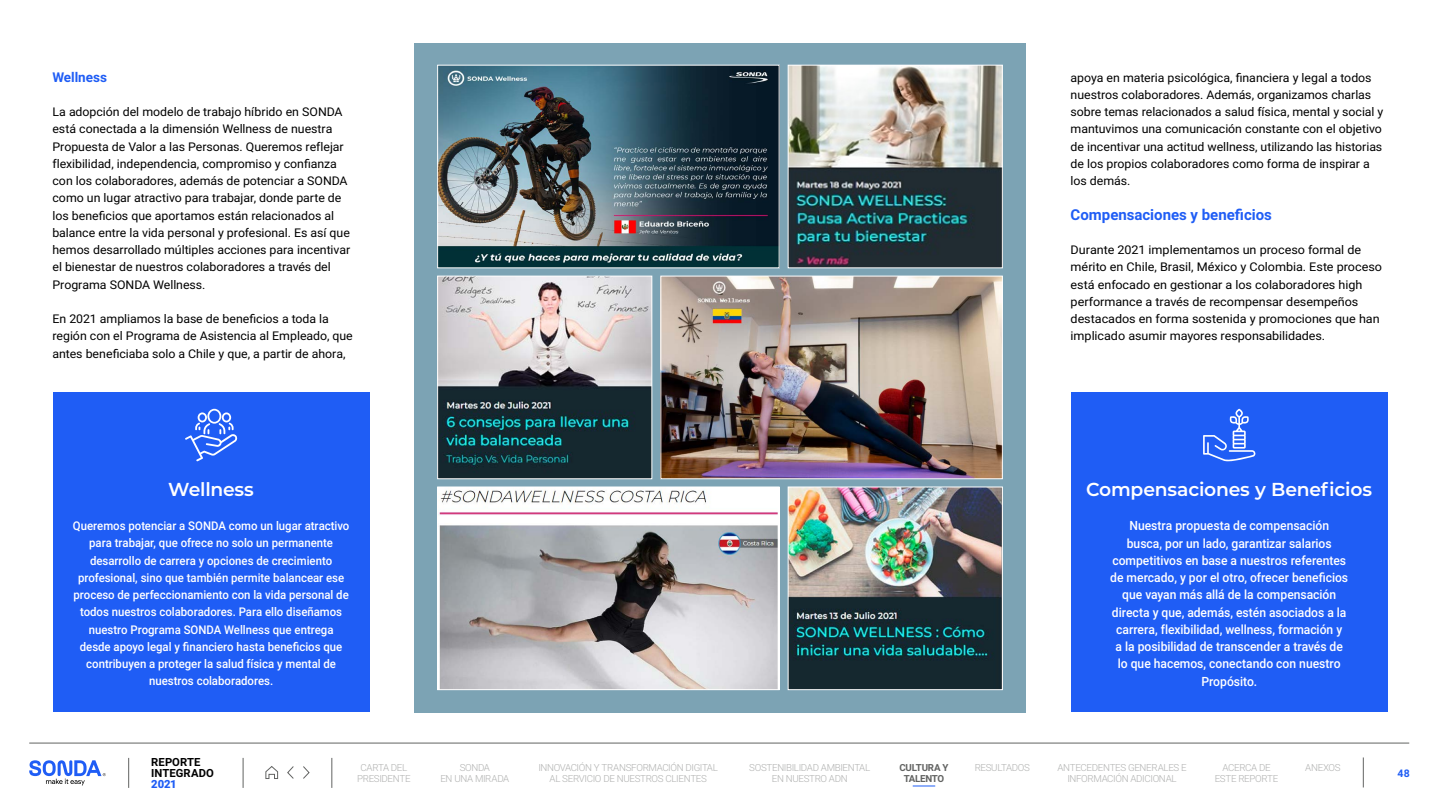
<style>
.page{position:relative;width:1440px;height:810px;background:#fff}
.page>*{position:absolute;margin:0;border:0;box-sizing:border-box;transform-origin:0 0}
.t1{font:600 18.75px "Montserrat";letter-spacing:-.01em;color:#fff}
.t2{font:700 15px "Roboto";color:#1f5df5}
.t3{font:700 13.5px "Roboto";letter-spacing:-.005em;color:#1f5df5}
.t4{font:500 12.75px/17.2px "Roboto";color:#fff;text-align:center;scale:.95 1}
.t5{font:12px/17.2px "Roboto";letter-spacing:-.005em;color:#000}
.t6{font:500 12px/17.2px "Roboto";color:#fff;text-align:center;scale:.95 1}
.t7{font:12px/17.2px "Roboto";letter-spacing:-.005em;color:#000;scale:1.05 1}
.t8{font:700 11.25px/11.2px "Roboto";color:#000}
.t9{font:900 11.25px "Roboto";color:#1f5df5}
.t10{font:700 10.5px "Roboto";color:#1f5df5}
.t11{font:300 9.75px/10.5px "Roboto";letter-spacing:-.035em;color:#b0b1b0;text-align:center}
.t12{font:700 9.75px/10.5px "Roboto";letter-spacing:-.025em;color:#626362;text-align:center}
</style>
<div class="page">
<div style="left:414px;top:43px;width:612px;height:669px;background:#7ca3b4"></div>
<div style="left:1071px;top:392px;width:317px;height:320px;background:#1f5df5"></div>
<img style="left:790px;top:67px;width:211px;height:199px">
<div style="left:788px;top:65px;width:215px;height:203px;border:1px solid #fff"></div>
<img style="left:439px;top:278px;width:211px;height:199px">
<div style="left:437px;top:276px;width:215px;height:203px;border:1px solid #fff"></div>
<img style="left:790px;top:489px;width:211px;height:199px">
<div style="left:788px;top:487px;width:215px;height:203px;border:1px solid #fff"></div>
<img style="left:439px;top:67px;width:338px;height:199px">
<img style="left:663px;top:278px;width:338px;height:199px">
<div style="left:661px;top:276px;width:342px;height:203px;border:1px solid #fff"></div>
<img style="left:439px;top:489px;width:338px;height:199px">
<div style="left:437px;top:487px;width:342px;height:203px;border:1px solid #fff"></div>
<svg style="left:1203px;top:409px;width:52px;height:52px"></svg>
<div style="left:53px;top:392px;width:317px;height:320px;background:#1f5df5"></div>
<svg style="left:185px;top:409px;width:53px;height:52px"></svg>
<svg style="left:265px;top:766px;width:13px;height:13px"></svg>
<svg style="left:303px;top:766px;width:7px;height:13px"></svg>
<svg style="left:287px;top:766px;width:7px;height:13px"></svg>
<hr style="left:129px;top:758px;width:1px;height:30px;background:#626362">
<hr style="left:243px;top:758px;width:1px;height:30px;background:#626362">
<hr style="left:332px;top:758px;width:1px;height:30px;background:#626362">
<hr style="left:1363px;top:757px;width:1px;height:30px;background:#626362">
<hr style="left:29px;top:743px;width:1380px;height:1px;background:#626362">
<svg style="left:913px;top:786px;width:22px;height:1px"></svg>
<svg style="left:29px;top:760px;width:77px;height:25px"></svg>
<p class="t3" style="left:52px;top:67px;width:56px">Wellness</p>
<p class="t5" style="left:52px;top:103px;width:299px">La adopción del modelo de trabajo híbrido en SONDA está conectada a la dimensión Wellness de nuestra Propuesta de Valor a las Personas. Queremos reflejar flexibilidad, independencia, compromiso y confianza con los colaboradores, además de potenciar a SONDA como un lugar atractivo para trabajar, donde parte de los beneficios que aportamos están relacionados al balance entre la vida personal y profesional. Es así que hemos desarrollado múltiples acciones para incentivar el bienestar de nuestros colaboradores a través del Programa SONDA Wellness.</p>
<p class="t5" style="left:52px;top:310px;width:302px">En 2021 ampliamos la base de beneficios a toda la región con el Programa de Asistencia al Empleado, que antes beneficiaba solo a Chile y que, a partir de ahora,</p>
<p class="t5" style="left:1071px;top:68px;width:314px">apoya en materia psicológica, financiera y legal a todos nuestros colaboradores. Además, organizamos charlas sobre temas relacionados a salud física, mental y social y mantuvimos una comunicación constante con el objetivo de incentivar una actitud wellness, utilizando las historias de los propios colaboradores como forma de inspirar a los demás.</p>
<p class="t2" style="left:1071px;top:204px;width:203px">Compensaciones y beneficios</p>
<p class="t7" style="left:1071px;top:241px;width:298px">Durante 2021 implementamos un proceso formal de mérito en Chile, Brasil, México y Colombia. Este proceso está enfocado en gestionar a los colaboradores high performance a través de recompensar desempeños destacados en forma sostenida y promociones que han implicado asumir mayores responsabilidades.</p>
<h1 class="t1" style="left:168px;top:476px;width:87px">Wellness</h1>
<p class="t6" style="left:73px;top:517px;width:293px">Queremos potenciar a SONDA como un lugar atractivo para trabajar, que ofrece no solo un permanente desarrollo de carrera y opciones de crecimiento profesional, sino que también permite balancear ese proceso de perfeccionamiento con la vida personal de todos nuestros colaboradores. Para ello diseñamos nuestro Programa SONDA Wellness que entrega desde apoyo legal y financiero hasta beneficios que contribuyen a proteger la salud física y mental de nuestros colaboradores.</p>
<h1 class="t1" style="left:1086px;top:476px;width:288px">Compensaciones y Beneficios</h1>
<p class="t4" style="left:1110px;top:517px;width:252px">Nuestra propuesta de compensación busca, por un lado, garantizar salarios competitivos en base a nuestros referentes de mercado, y por el otro, ofrecer beneficios que vayan más allá de la compensación directa y que, además, estén asociados a la carrera, flexibilidad, wellness, formación y<br>a la posibilidad de transcender a través de lo que hacemos, conectando con nuestro Propósito.</p>
<p class="t8" style="left:151px;top:756px;width:64px">REPORTE<br>INTEGRADO</p>
<p class="t9" style="left:151px;top:776px;width:27px">2021</p>
<p class="t11" style="left:357px;top:762px;width:55px">CARTA DEL<br>PRESIDENTE</p>
<p class="t11" style="left:440px;top:762px;width:70px">SONDA<br>EN UNA MIRADA</p>
<p class="t11" style="left:538px;top:762px;width:181px">INNOVACIÓN Y TRANSFORMACIÓN DIGITAL<br>AL SERVICIO DE NUESTROS CLIENTES</p>
<p class="t11" style="left:749px;top:762px;width:123px">SOSTENIBILIDAD AMBIENTAL<br>EN NUESTRO ADN</p>
<p class="t11" style="left:975px;top:762px;width:57px">RESULTADOS</p>
<p class="t11" style="left:1057px;top:762px;width:131px">ANTECEDENTES GENERALES E<br>INFORMACIÓN ADICIONAL</p>
<p class="t11" style="left:1215px;top:762px;width:65px">ACERCA DE<br>ESTE REPORTE</p>
<p class="t11" style="left:1305px;top:762px;width:37px">ANEXOS</p>
<p class="t12" style="left:899px;top:762px;width:51px">CULTURA Y<br>TALENTO</p>
<p class="t10" style="left:1397px;top:766px;width:14px">48</p>
</div>
